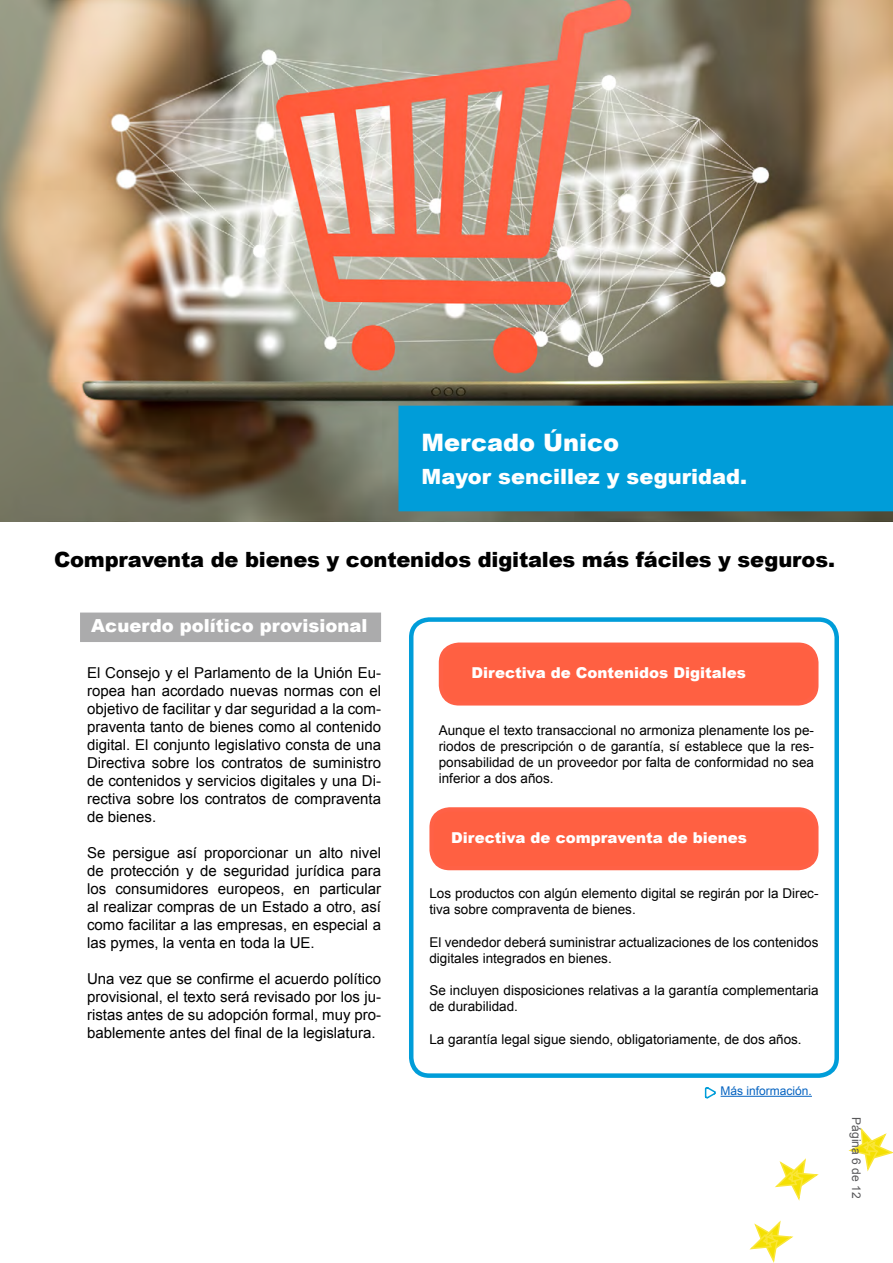
<style>
.page{position:relative;width:893px;height:1263px;background:#fff}
.page>*{position:absolute;margin:0;border:0;box-sizing:border-box;transform-origin:0 0}
.t1{font:900 24px "Arial";color:#fff}
.t2{font:900 21px "Arial";letter-spacing:-.01em;color:#000}
.t3{font:900 21px "Arial";color:#fff}
.t4{font:900 18px "Arial";color:#fff}
.t5{font:15px/18px "Arial";color:#000;text-align:justify}
.t6{font:900 15px "Arial";color:#fff}
.t7{font:13.5px/16.2px "Arial";color:#000}
.t8{font:12px "Arial";color:#0563c1}
.t9{font:12px "Arial";color:#58585a}
</style>
<div class="page">
<div style="left:409px;top:617px;width:430px;height:461px;border:4px solid #009dd9;border-radius:18px"></div>
<img style="left:0;top:0;width:893px;height:522px">
<div style="left:441px;top:645px;width:375px;height:58px;background:#ff6042;border-radius:18px"></div>
<div style="left:439px;top:642px;width:379px;height:63px;border:4px solid #ff6146;border-radius:18px"></div>
<div style="left:432px;top:809px;width:384px;height:59px;background:#ff6042;border-radius:18px"></div>
<div style="left:429px;top:807px;width:389px;height:63px;border:4px solid #ff6146;border-radius:18px"></div>
<div style="left:80px;top:612px;width:301px;height:30px;background:#ababac"></div>
<div style="left:399px;top:406px;width:493px;height:105px;background:#009dd9"></div>
<svg style="left:775px;top:1158px;width:44px;height:43px"></svg>
<svg style="left:848px;top:1127px;width:45px;height:45px"></svg>
<svg style="left:749px;top:1220px;width:45px;height:43px"></svg>
<svg style="left:704px;top:1087px;width:12px;height:12px"></svg>
<hr style="left:721px;top:1096px;width:91px;height:1px;background:#0563c1">
<h1 class="t1" style="left:422px;top:425px;width:199px">Mercado Único</h1>
<h2 class="t3" style="left:422px;top:461px;width:327px">Mayor sencillez y seguridad.</h2>
<h2 class="t2" style="left:54px;top:544px;width:782px">Compraventa de bienes y contenidos digitales más fáciles y seguros.</h2>
<p class="t4" style="left:91px;top:613px;width:278px">Acuerdo político provisional</p>
<p class="t5" style="left:87px;top:663px;width:296px">El Consejo y el Parlamento de la Unión Eu&shy;ropea han acordado nuevas normas con el objetivo de facilitar y dar seguridad a la com&shy;praventa tanto de bienes como al contenido digital. El conjunto legislativo consta de una Directiva sobre los contratos de suministro de contenidos y servicios digitales y una Di&shy;rectiva sobre los contratos de compraventa de bienes.</p>
<p class="t5" style="left:87px;top:843px;width:296px">Se persigue así proporcionar un alto nivel de protección y de seguridad jurídica para los consumidores europeos, en particular al realizar compras de un Estado a otro, así como facilitar a las empresas, en especial a las pymes, la venta en toda la UE.</p>
<p class="t5" style="left:87px;top:969px;width:295px">Una vez que se confirme el acuerdo político provisional, el texto será revisado por los ju&shy;ristas antes de su adopción formal, muy pro&shy;bablemente antes del final de la legislatura.</p>
<p class="t6" style="left:471px;top:661px;width:276px">Directiva de Contenidos Digitales</p>
<p class="t7" style="left:439px;top:721px;width:377px;text-align:justify">Aunque el texto transaccional no armoniza plenamente los pe&shy;riodos de prescripción o de garantía, sí establece que la res&shy;ponsabilidad de un proveedor por falta de conformidad no sea inferior a dos años.</p>
<p class="t6" style="left:451px;top:827px;width:297px">Directiva de compraventa de bienes</p>
<p class="t7" style="left:429px;top:885px;width:391px">Los productos con algún elemento digital se regirán por la Direc&shy;tiva sobre compraventa de bienes.</p>
<p class="t7" style="left:429px;top:934px;width:391px">El vendedor deberá suministrar actualizaciones de los contenidos digitales integrados en bienes.</p>
<p class="t7" style="left:429px;top:982px;width:391px">Se incluyen disposiciones relativas a la garantía complementaria de durabilidad.</p>
<p class="t7" style="left:429px;top:1031px;width:374px">La garantía legal sigue siendo, obligatoriamente, de dos años.</p>
<p class="t8" style="left:721px;top:1082px;width:93px">Más información.</p>
<p class="t9" style="left:865px;top:1117px;width:82px;rotate:90deg">Página 6 de 12</p>
</div>
